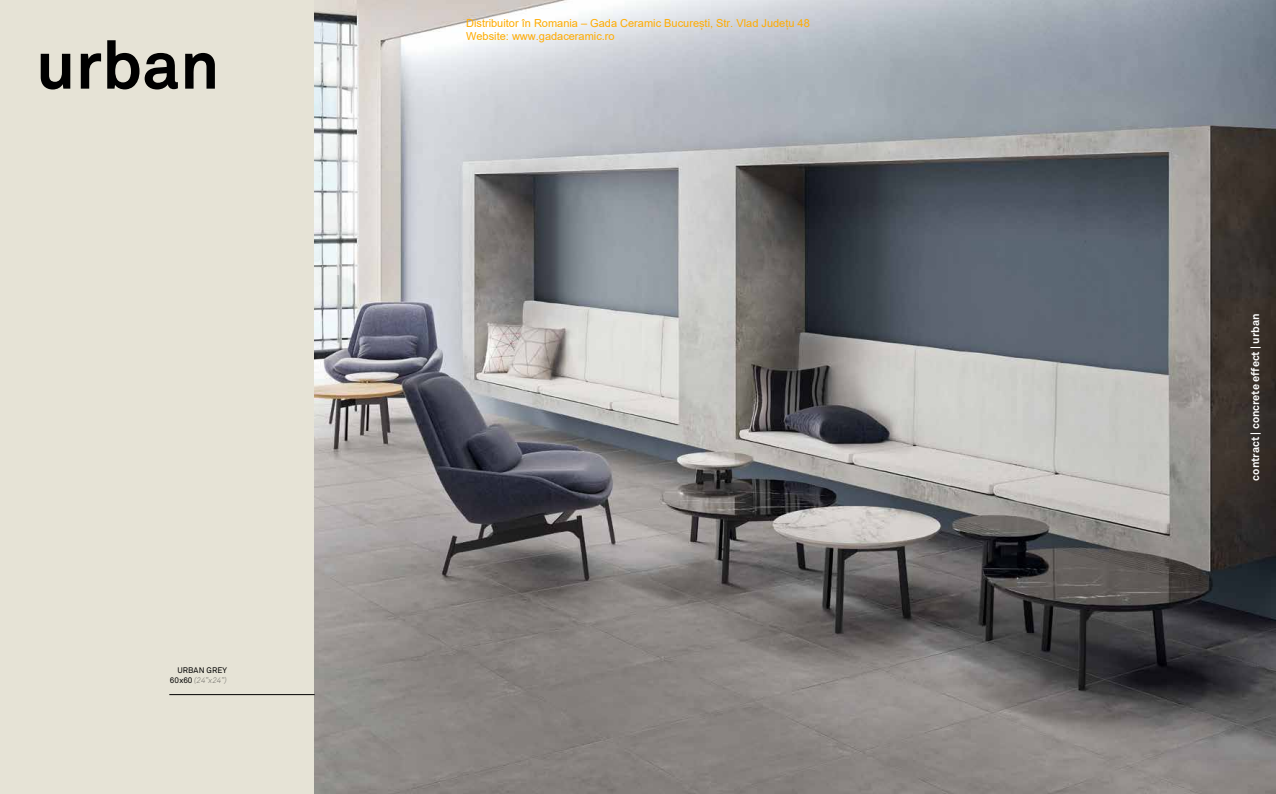
<style>
.page{position:relative;width:1276px;height:794px;background:#e6e3d6}
.page>*{position:absolute;margin:0;border:0;box-sizing:border-box;transform-origin:0 0}
.t1{font:700 67px "Akkurat Std";color:#000}
.t2{font:11px/13.2px "Arial";color:#ffab00}
.t3{font:700 11px "Akkurat Std";color:#fff}
.t4{font:8px/10px "Akkurat Std";letter-spacing:.01em;color:#000;text-align:right}
.s1{font-weight:300;font-style:italic;color:#6f6d69}
</style>
<div class="page">
<img style="left:315px;top:0;width:961px;height:794px">
<hr style="left:169px;top:694px;width:146px;height:1px;background:#000">
<h1 class="t1" style="left:36px;top:24px;width:185px">urban</h1>
<p class="t4" style="left:170px;top:665px;width:59px">URBAN GREY<br>60x60 <span class="s1">(24”x24”)</span></p>
<p class="t2" style="left:466px;top:16px;width:345px">Distribuitor în Romania – Gada Ceramic București, Str. Vlad Județu 48<br>Website: www.gadaceramic.ro</p>
<p class="t3" style="left:1248px;top:480px;width:168px;rotate:-90deg">contract | concrete effect | urban</p>
</div>
